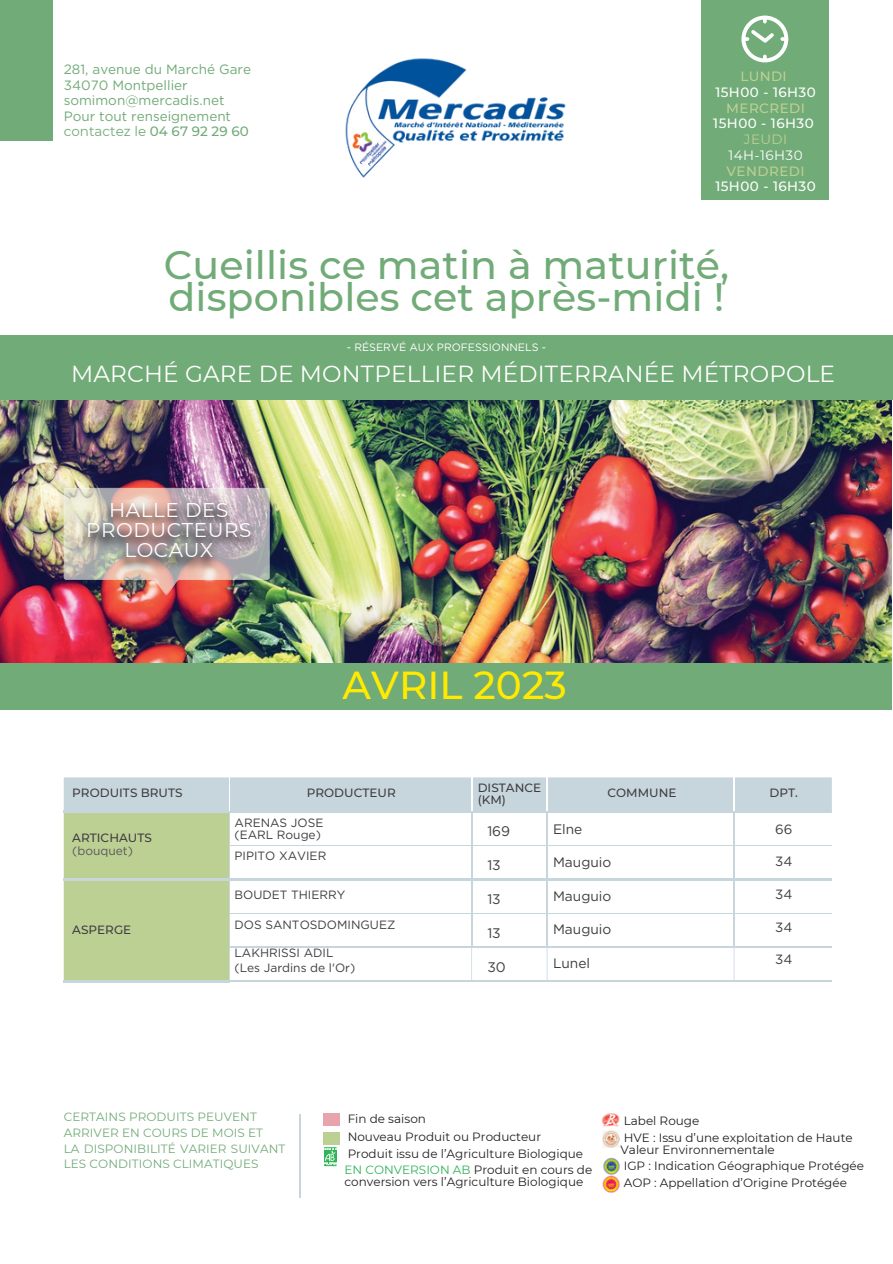
<style>
.page{position:relative;width:893px;height:1264px;background:#fff}
.page>*{position:absolute;margin:0;border:0;box-sizing:border-box;transform-origin:0 0}
.t1{font:500 39.6px/32.1px "Montserrat";letter-spacing:.005em;color:#71ab77}
.t2{font:500 39px "Montserrat";letter-spacing:.005em;color:#ffea00}
.t3{font:23.25px "Montserrat";letter-spacing:.005em;color:#fff}
.t4{font:19.95px/20.2px "Montserrat";letter-spacing:.03em;color:#fff;text-align:center}
.t5{font:13.8px "Gotham";color:#3f3e3f}
.t6{font:13.65px "Gotham";color:#3f3e3f}
.t7{font:13.5px/15.8px "Gotham";color:#71ab77}
.t8{font:500 13.5px "Montserrat";letter-spacing:.035em;color:#fff}
.t9{font:500 13.5px "Montserrat";letter-spacing:.035em;color:#bdd094}
.t10{font:13.5px "Montserrat";letter-spacing:.005em;color:#71ab77}
.t11{font:13.5px "Montserrat";letter-spacing:.035em;color:#fff}
.t12{font:13.5px "Montserrat";letter-spacing:.035em;color:#bdd094}
.t13{font:13.35px "Gotham";color:#3f3e3f}
.t14{font:12px/15.8px "Montserrat";color:#231f20}
.t15{font:12px/15.8px "Montserrat";letter-spacing:.005em;color:#71ab77}
.t16{font:12px/12px "Gotham";color:#3f3e3f}
.t17{font:500 12px/12.3px "Montserrat";letter-spacing:.005em;color:#3f3e3f}
.t18{font:12px "Gotham";color:#58585a}
.t19{font:10.65px "Gotham";color:#fff}
.s1{font-weight:500}
.s2{color:#2fb457}
</style>
<div class="page">
<img style="left:0;top:399px;width:891px;height:263px">
<img style="left:64px;top:488px;width:206px;height:107px">
<img style="left:81px;top:499px;width:176px;height:73px">
<img style="left:345px;top:58px;width:221px;height:120px">
<div style="left:0;top:0;width:52px;height:140px;background:#71ab77"></div>
<div style="left:0;top:335px;width:892px;height:64px;background:#71ab77"></div>
<div style="left:0;top:662px;width:891px;height:47px;background:#71ab77"></div>
<svg style="left:64px;top:777px;width:767px;height:203px"></svg>
<hr style="left:64px;top:810px;width:165px;height:2px;background:#c7d5dd">
<hr style="left:64px;top:878px;width:165px;height:2px;background:#c7d5dd">
<hr style="left:64px;top:980px;width:165px;height:2px;background:#c7d5dd">
<hr style="left:229px;top:810px;width:242px;height:2px;background:#c7d5dd">
<hr style="left:471px;top:810px;width:76px;height:2px;background:#c7d5dd">
<hr style="left:547px;top:810px;width:187px;height:2px;background:#c7d5dd">
<hr style="left:734px;top:810px;width:97px;height:2px;background:#c7d5dd">
<hr style="left:230px;top:878px;width:241px;height:2px;background:#c7d5dd">
<hr style="left:472px;top:878px;width:74px;height:2px;background:#c7d5dd">
<hr style="left:547px;top:878px;width:186px;height:2px;background:#c7d5dd">
<hr style="left:734px;top:878px;width:97px;height:2px;background:#c7d5dd">
<hr style="left:471px;top:777px;width:1px;height:33px;background:#fff">
<hr style="left:546px;top:777px;width:1px;height:33px;background:#fff">
<hr style="left:733px;top:777px;width:1px;height:33px;background:#fff">
<hr style="left:471px;top:879px;width:1px;height:34px;background:#c7d5dd">
<hr style="left:546px;top:879px;width:1px;height:34px;background:#c7d5dd">
<hr style="left:471px;top:913px;width:1px;height:34px;background:#c7d5dd">
<hr style="left:546px;top:913px;width:1px;height:34px;background:#c7d5dd">
<hr style="left:471px;top:812px;width:1px;height:33px;background:#c7d5dd">
<hr style="left:546px;top:812px;width:1px;height:33px;background:#c7d5dd">
<hr style="left:471px;top:845px;width:1px;height:34px;background:#c7d5dd">
<hr style="left:546px;top:845px;width:1px;height:34px;background:#c7d5dd">
<hr style="left:229px;top:777px;width:1px;height:33px;background:#fff">
<hr style="left:229px;top:812px;width:1px;height:33px;background:#c7d5dd">
<hr style="left:229px;top:845px;width:1px;height:34px;background:#c7d5dd">
<hr style="left:229px;top:879px;width:1px;height:34px;background:#c7d5dd">
<hr style="left:229px;top:913px;width:1px;height:34px;background:#c7d5dd">
<hr style="left:229px;top:947px;width:1px;height:34px;background:#c7d5dd">
<hr style="left:229px;top:947px;width:242px;height:1px;background:#c7d5dd">
<hr style="left:471px;top:947px;width:76px;height:1px;background:#c7d5dd">
<hr style="left:547px;top:947px;width:187px;height:1px;background:#c7d5dd">
<hr style="left:734px;top:947px;width:97px;height:1px;background:#c7d5dd">
<hr style="left:733px;top:879px;width:1px;height:34px;background:#c7d5dd">
<hr style="left:733px;top:913px;width:1px;height:34px;background:#c7d5dd">
<hr style="left:733px;top:812px;width:1px;height:33px;background:#c7d5dd">
<hr style="left:733px;top:845px;width:1px;height:34px;background:#c7d5dd">
<hr style="left:471px;top:947px;width:1px;height:34px;background:#c7d5dd">
<hr style="left:546px;top:947px;width:1px;height:34px;background:#c7d5dd">
<hr style="left:733px;top:947px;width:1px;height:34px;background:#c7d5dd">
<hr style="left:229px;top:980px;width:242px;height:1px;background:#c7d5dd">
<hr style="left:471px;top:980px;width:76px;height:1px;background:#c7d5dd">
<hr style="left:547px;top:980px;width:187px;height:1px;background:#c7d5dd">
<hr style="left:734px;top:980px;width:97px;height:1px;background:#c7d5dd">
<hr style="left:229px;top:913px;width:242px;height:1px;background:#c7d5dd">
<hr style="left:471px;top:913px;width:76px;height:1px;background:#c7d5dd">
<hr style="left:547px;top:913px;width:187px;height:1px;background:#c7d5dd">
<hr style="left:734px;top:913px;width:97px;height:1px;background:#c7d5dd">
<hr style="left:229px;top:845px;width:242px;height:1px;background:#c7d5dd">
<hr style="left:471px;top:845px;width:76px;height:1px;background:#c7d5dd">
<hr style="left:547px;top:845px;width:187px;height:1px;background:#c7d5dd">
<hr style="left:734px;top:845px;width:97px;height:1px;background:#c7d5dd">
<div style="left:701px;top:0;width:127px;height:199px;background:#71ab77"></div>
<svg style="left:741px;top:16px;width:47px;height:46px"></svg>
<div style="left:323px;top:1113px;width:17px;height:13px;background:#e8a4ad"></div>
<div style="left:323px;top:1132px;width:17px;height:12px;background:#bdd094"></div>
<svg style="left:324px;top:1147px;width:13px;height:19px"></svg>
<img style="left:602px;top:1113px;width:18px;height:34px">
<img style="left:602px;top:1157px;width:18px;height:36px">
<hr style="left:299px;top:1113px;width:2px;height:83px;background:#c7d5dd">
<p class="t7" style="left:64px;top:61px;width:189px">281, avenue du Marché Gare<br>34070 Montpellier somimon@mercadis.net<br>Pour tout renseignement</p>
<p class="t10" style="left:64px;top:123px;width:186px">contactez le <span class="s1">04 67 92 29 60</span></p>
<p class="t9" style="left:740px;top:68px;width:48px">LUNDI</p>
<p class="t8" style="left:715px;top:84px;width:102px">15H00 - 16H30</p>
<p class="t9" style="left:726px;top:100px;width:80px">MERCREDI</p>
<p class="t8" style="left:713px;top:115px;width:102px">15H00 - 16H30</p>
<p class="t12" style="left:743px;top:131px;width:45px">JEUDI</p>
<p class="t11" style="left:728px;top:147px;width:76px">14H-16H30</p>
<p class="t9" style="left:726px;top:162px;width:79px">VENDREDI</p>
<p class="t8" style="left:715px;top:178px;width:102px">15H00 - 16H30</p>
<h1 class="t1" style="left:164px;top:249px;width:567px">Cueillis ce matin à maturité, disponibles cet après-midi !</h1>
<p class="t19" style="left:347px;top:341px;width:201px">- RÉSERVÉ AUX PROFESSIONNELS -</p>
<h3 class="t3" style="left:71px;top:359px;width:765px">MARCHÉ GARE DE MONTPELLIER MÉDITERRANÉE MÉTROPOLE</h3>
<h3 class="t4" style="left:86px;top:499px;width:166px">HALLE DES<br>PRODUCTEURS<br>LOCAUX</h3>
<h2 class="t2" style="left:342px;top:661px;width:226px">AVRIL 2023</h2>
<p class="t17" style="left:72px;top:786px;width:112px">PRODUITS BRUTS</p>
<p class="t17" style="left:307px;top:786px;width:90px">PRODUCTEUR</p>
<p class="t17" style="left:477px;top:781px;width:65px">DISTANCE (KM)</p>
<p class="t17" style="left:607px;top:786px;width:71px">COMMUNE</p>
<p class="t17" style="left:769px;top:786px;width:30px">DPT.</p>
<p class="t17" style="left:72px;top:831px;width:81px">ARTICHAUTS</p>
<p class="t18" style="left:72px;top:843px;width:62px">(bouquet)</p>
<p class="t17" style="left:72px;top:923px;width:61px">ASPERGE</p>
<p class="t16" style="left:234px;top:816px;width:90px">ARENAS JOSE (EARL Rouge)</p>
<p class="t16" style="left:234px;top:849px;width:93px">PIPITO XAVIER</p>
<p class="t16" style="left:234px;top:889px;width:112px">BOUDET THIERRY</p>
<p class="t16" style="left:234px;top:919px;width:162px">DOS SANTOSDOMINGUEZ</p>
<p class="t16" style="left:234px;top:945px;width:122px;line-height:15px">LAKHRISSI ADIL (Les Jardins de l'Or)</p>
<p class="t5" style="left:487px;top:823px;width:24px">169</p>
<p class="t5" style="left:487px;top:857px;width:15px">13</p>
<p class="t5" style="left:487px;top:890px;width:15px">13</p>
<p class="t5" style="left:487px;top:924px;width:15px">13</p>
<p class="t5" style="left:487px;top:958px;width:20px">30</p>
<p class="t6" style="left:553px;top:820px;width:31px">Elne</p>
<p class="t6" style="left:553px;top:854px;width:60px">Mauguio</p>
<p class="t6" style="left:553px;top:887px;width:60px">Mauguio</p>
<p class="t6" style="left:553px;top:921px;width:60px">Mauguio</p>
<p class="t6" style="left:553px;top:954px;width:39px">Lunel</p>
<p class="t13" style="left:775px;top:820px;width:19px">66</p>
<p class="t13" style="left:775px;top:853px;width:19px">34</p>
<p class="t13" style="left:775px;top:886px;width:19px">34</p>
<p class="t13" style="left:775px;top:918px;width:19px">34</p>
<p class="t13" style="left:775px;top:951px;width:19px">34</p>
<p class="t15" style="left:64px;top:1108px;width:223px">CERTAINS PRODUITS PEUVENT<br>ARRIVER EN COURS DE MOIS ET<br>LA DISPONIBILITÉ VARIER SUIVANT<br>LES CONDITIONS CLIMATIQUES</p>
<p class="t14" style="left:347px;top:1109px;width:195px;line-height:18px">Fin de saison<br>Nouveau Produit ou Producteur</p>
<p class="t14" style="left:344px;top:1145px;width:249px">Produit issu de l’Agriculture Biologique<br><span class="s2">EN CONVERSION AB</span> Produit en cours de</p>
<p class="t14" style="left:344px;top:1173px;width:240px">conversion vers l’Agriculture Biologique</p>
<p class="t14" style="left:623px;top:1112px;width:230px;line-height:16.8px">Label Rouge<br>HVE : Issu d’une exploitation de Haute</p>
<p class="t14" style="left:620px;top:1142px;width:245px">Valeur Environnementale<br>IGP : Indication Géographique Protégée</p>
<p class="t14" style="left:623px;top:1174px;width:225px">AOP : Appellation d’Origine Protégée</p>
</div>
